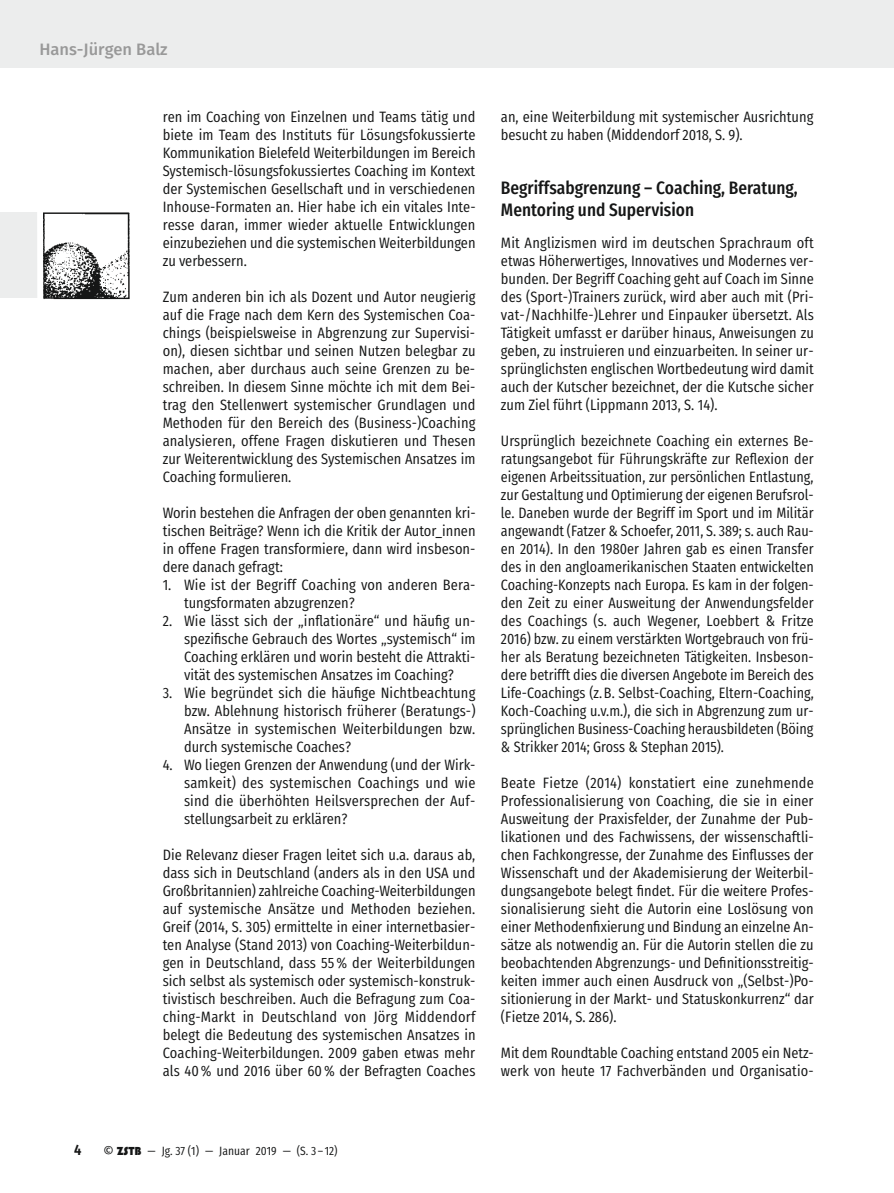
<style>
.page{position:relative;width:894px;height:1193px;background:#fff}
.page>*{position:absolute;margin:0;border:0;box-sizing:border-box;transform-origin:0 0}
.t1{font:500 18px/21.6px "Fira Sans Condensed";color:#151616}
.t2{font:500 16.5px "Fira Sans";color:#999}
.t3{font:15px/18px "Fira Sans Condensed";color:#151616;text-align:justify}
.t4{font:600 15px "Fira Sans Condensed";color:#151616}
.t5{font:12px "Fira Sans Condensed";color:#151616}
.s1{font-family:"Fira Sans";font-size:13.5px}
.s2{font-family:"Bauhaus 93"}
</style>
<div class="page">
<div style="left:0;top:213px;width:128px;height:85px;background:#eceded"></div>
<img style="left:37px;top:212px;width:93px;height:88px">
<div style="left:0;top:0;width:893px;height:67px;background:#eceded"></div>
<p class="t2" style="left:39px;top:36px;width:130px">Hans-Jürgen Balz</p>
<p class="t3" style="left:163px;top:106px;width:314px">ren im Coaching von Einzelnen und Teams tätig und biete im Team des Instituts für Lösungsfokussierte Kommunikation Bielefeld Weiterbildungen im Bereich Systemisch-lösungsfokussiertes Coaching im Kontext der Systemischen Gesellschaft und in verschiedenen Inhouse-Formaten an. Hier habe ich ein vitales Inte&shy;resse daran, immer wieder aktuelle Entwicklungen einzubeziehen und die systemischen Weiterbildungen zu verbessern.</p>
<p class="t3" style="left:163px;top:286px;width:314px">Zum anderen bin ich als Dozent und Autor neugierig auf die Frage nach dem Kern des Systemischen Coa&shy;chings (beispielsweise in Abgrenzung zur Supervisi&shy;on), diesen sichtbar und seinen Nutzen belegbar zu machen, aber durchaus auch seine Grenzen zu be&shy;schreiben. In diesem Sinne möchte ich mit dem Bei&shy;trag den Stellenwert systemischer Grundlagen und Methoden für den Bereich des (Business-)Coaching analysieren, offene Fragen diskutieren und Thesen zur Weiterentwicklung des Systemischen Ansatzes im Coaching formulieren.</p>
<p class="t3" style="left:163px;top:502px;width:314px">Worin bestehen die Anfragen der oben genannten kri&shy;tischen Beiträge? Wenn ich die Kritik der Autor_innen in offene Fragen transformiere, dann wird insbeson&shy;dere danach gefragt:</p>
<p class="t3" style="left:184px;top:574px;width:293px;text-indent:-21px">1. Wie ist der Begriff Coaching von anderen Bera&shy;tungsformaten abzugrenzen?</p>
<p class="t3" style="left:184px;top:610px;width:293px;text-indent:-21px">2. Wie lässt sich der „inflationäre“ und häufig un&shy;spezifische Gebrauch des Wortes „systemisch“ im Coaching erklären und worin besteht die Attrakti&shy;vität des systemischen Ansatzes im Coaching?</p>
<p class="t3" style="left:184px;top:682px;width:293px;text-indent:-21px">3. Wie begründet sich die häufige Nichtbeachtung bzw. Ablehnung historisch früherer (Beratungs-)<br>Ansätze in systemischen Weiterbildungen bzw. durch systemische Coaches?</p>
<p class="t3" style="left:184px;top:754px;width:293px;text-indent:-21px">4. Wo liegen Grenzen der Anwendung (und der Wirk&shy;samkeit) des systemischen Coachings und wie sind die überhöhten Heilsversprechen der Auf&shy;stellungsarbeit zu erklären?</p>
<p class="t3" style="left:163px;top:844px;width:314px">Die Relevanz dieser Fragen leitet sich u.a. daraus ab, dass sich in Deutschland (anders als in den USA und Großbritannien) zahlreiche Coaching-Weiterbildungen auf systemische Ansätze und Methoden beziehen.<br>Greif (2014, S. 305) ermittelte in einer internetbasier&shy;ten Analyse (Stand 2013) von Coaching-Weiterbildun&shy;gen in Deutschland, dass 55% der Weiterbildungen sich selbst als systemisch oder systemisch-konstruk&shy;tivistisch beschreiben. Auch die Befragung zum Coa&shy;ching-Markt in Deutschland von Jörg Middendorf belegt die Bedeutung des systemischen Ansatzes in Coaching-Weiterbildungen. 2009 gaben etwas mehr als 40% und 2016 über 60% der Befragten Coaches</p>
<p class="t3" style="left:501px;top:106px;width:314px">an, eine Weiterbildung mit systemischer Ausrichtung besucht zu haben (Middendorf 2018, S. 9).</p>
<p class="t1" style="left:501px;top:175px;width:298px">Begriffsabgrenzung – Coaching, Beratung,<br>Mentoring und Supervision</p>
<p class="t3" style="left:501px;top:232px;width:314px">Mit Anglizismen wird im deutschen Sprachraum oft etwas Höherwertiges, Innovatives und Modernes ver&shy;bunden. Der Begriff Coaching geht auf Coach im Sinne des (Sport-)Trainers zurück, wird aber auch mit (Pri&shy;vat-/Nachhilfe-)Lehrer und Einpauker übersetzt. Als Tätigkeit umfasst er darüber hinaus, Anweisungen zu geben, zu instruieren und einzuarbeiten. In seiner ur&shy;sprünglichsten englischen Wortbedeutung wird damit auch der Kutscher bezeichnet, der die Kutsche sicher zum Ziel führt (Lippmann 2013, S. 14).</p>
<p class="t3" style="left:501px;top:430px;width:314px">Ursprünglich bezeichnete Coaching ein externes Be&shy;ratungsangebot für Führungskräfte zur Reflexion der eigenen Arbeitssituation, zur persönlichen Entlastung, zur Gestaltung und Optimierung der eigenen Berufsrol&shy;le. Daneben wurde der Begriff im Sport und im Militär angewandt (Fatzer &amp; Schoefer, 2011, S. 389; s. auch Rau&shy;en 2014). In den 1980er Jahren gab es einen Transfer des in den angloamerikanischen Staaten entwickelten Coaching-Konzepts nach Europa. Es kam in der folgen&shy;den Zeit zu einer Ausweitung der Anwendungsfelder des Coachings (s. auch Wegener, Loebbert &amp; Fritze 2016) bzw. zu einem verstärkten Wortgebrauch von frü&shy;her als Beratung bezeichneten Tätigkeiten. Insbeson&shy;dere betrifft dies die diversen Angebote im Bereich des Life-Coachings (z.B. Selbst-Coaching, Eltern-Coaching, Koch-Coaching u.v.m.), die sich in Abgrenzung zum ur&shy;sprünglichen Business-Coaching herausbildeten (Böing &amp; Strikker 2014; Gross &amp; Stephan 2015).</p>
<p class="t3" style="left:501px;top:772px;width:314px">Beate Fietze (2014) konstatiert eine zunehmende Professionalisierung von Coaching, die sie in einer Ausweitung der Praxisfelder, der Zunahme der Pub&shy;likationen und des Fachwissens, der wissenschaftli&shy;chen Fachkongresse, der Zunahme des Einflusses der Wissenschaft und der Akademisierung der Weiterbil&shy;dungsangebote belegt findet. Für die weitere Profes&shy;sionalisierung sieht die Autorin eine Loslösung von einer Methodenfixierung und Bindung an einzelne An&shy;sätze als notwendig an. Für die Autorin stellen die zu beobachtenden Abgrenzungs- und Definitionsstreitig&shy;keiten immer auch einen Ausdruck von „(Selbst-)Po&shy;sitionierung in der Markt- und Statuskonkurrenz“ dar (Fietze 2014, S. 286).</p>
<p class="t3" style="left:501px;top:1042px;width:314px">Mit dem Roundtable Coaching entstand 2005 ein Netz&shy;werk von heute 17 Fachverbänden und Organisatio-</p>
<p class="t4" style="left:74px;top:1135px;width:9px">4</p>
<p class="t5" style="left:103px;top:1139px;width:236px"><span class="s1">©</span> <span class="s2">ZSTB</span> — Jg. 37 (1) — Januar 2019 — (S. 3 – 12)</p>
</div>
